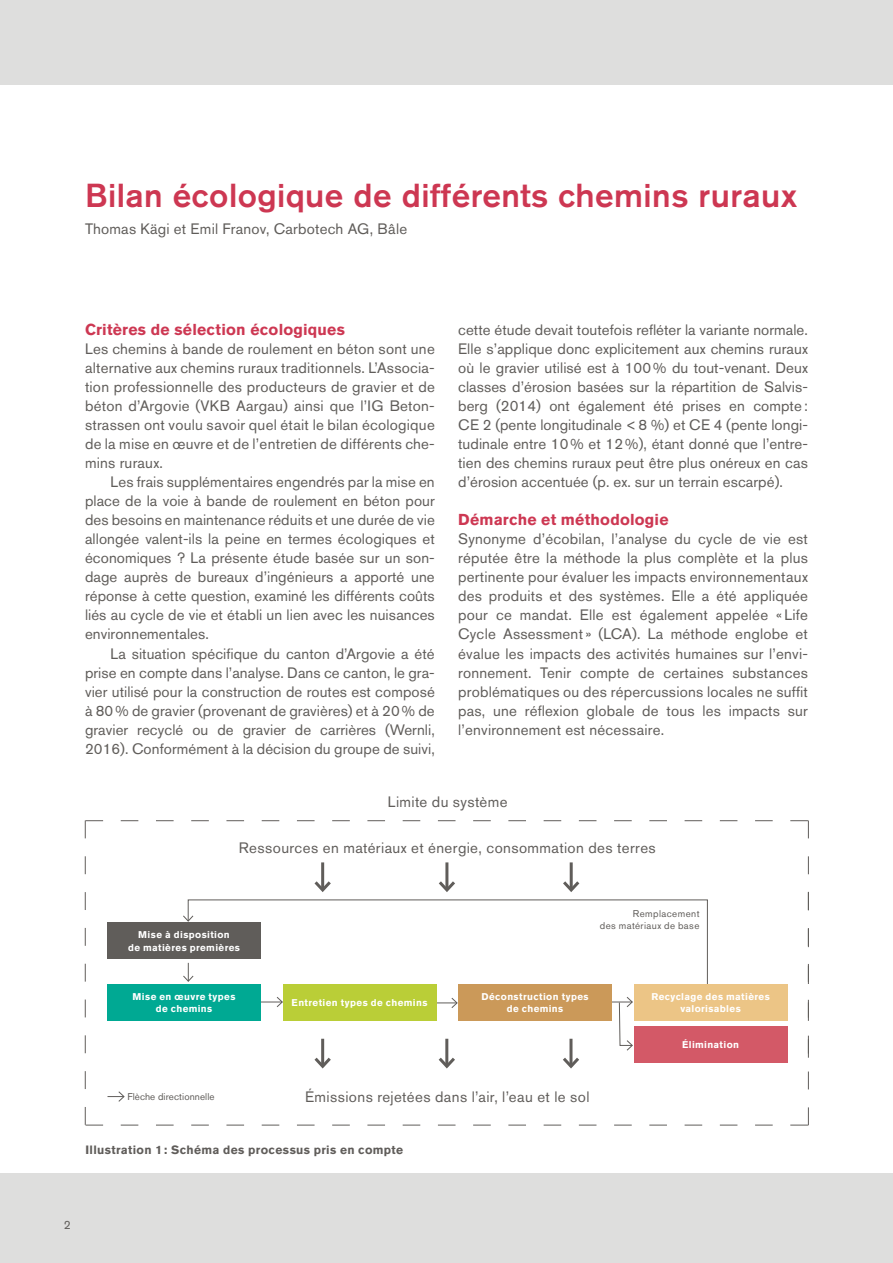
<style>
.page{position:relative;width:893px;height:1263px;background:#dededd}
.page>*{position:absolute;margin:0;border:0;box-sizing:border-box;transform-origin:0 0}
.t1{font:500 33px "Akzidenz Grotesk BE";letter-spacing:.015em;color:#cd3752}
.t2{font:700 15.75px "Akzidenz Grotesk BE";letter-spacing:.01em;color:#cd3752}
.t3{font:15px/19px "Akzidenz Grotesk BE";letter-spacing:.015em;color:#605d5a;text-align:justify}
.t4{font:700 12px "Akzidenz Grotesk BE";letter-spacing:.03em;color:#605d5a}
.t5{font:12px "Akzidenz Grotesk BE";color:#605d5a}
.t6{font:700 9.75px/12px "Akzidenz Grotesk BE";letter-spacing:.04em;color:#fff;text-align:center}
.t7{font:9.75px/12px "Akzidenz Grotesk BE";letter-spacing:.04em;color:#605d5a;text-align:right}
.t8{font:9.75px "Akzidenz Grotesk BE";letter-spacing:.01em;color:#605d5a}
</style>
<div class="page">
<div style="left:0;top:86px;width:893px;height:1087px;background:#fff"></div>
<svg style="left:85px;top:820px;width:724px;height:306px"></svg>
<h1 class="t1" style="left:85px;top:175px;width:714px">Bilan écologique de différents chemins ruraux</h1>
<p class="t3" style="left:85px;top:220px;width:324px">Thomas Kägi et Emil Franov, Carbotech AG, Bâle</p>
<p class="t2" style="left:85px;top:320px;width:262px">Critères de sélection écologiques</p>
<p class="t3" style="left:85px;top:339px;width:351px">Les chemins à bande de roulement en béton sont une alternative aux chemins ruraux traditionnels. L’Associa&shy;tion professionnelle des producteurs de gravier et de béton d’Argovie (VKB Aargau) ainsi que l’IG Beton&shy;strassen ont voulu savoir quel était le bilan écologique de la mise en œuvre et de l’entretien de différents che&shy;mins ruraux.</p>
<p class="t3" style="left:85px;top:472px;width:351px;text-indent:26px">Les frais supplémentaires engendrés par la mise en place de la voie à bande de roulement en béton pour des besoins en maintenance réduits et une durée de vie allongée valent-ils la peine en termes écologiques et économiques ? La présente étude basée sur un son&shy;dage auprès de bureaux d’ingénieurs a apporté une réponse à cette question, examiné les différents coûts liés au cycle de vie et établi un lien avec les nuisances environnementales.</p>
<p class="t3" style="left:85px;top:644px;width:351px;text-indent:26px">La situation spécifique du canton d’Argovie a été prise en compte dans l’analyse. Dans ce canton, le gra&shy;vier utilisé pour la construction de routes est composé à 80% de gravier (provenant de gravières) et à 20% de gravier recyclé ou de gravier de carrières (Wernli, 2016). Conformément à la décision du groupe de suivi,</p>
<p class="t3" style="left:458px;top:320px;width:351px">cette étude devait toutefois refléter la variante normale.<br>Elle s’applique donc explicitement aux chemins ruraux où le gravier utilisé est à 100% du tout-venant. Deux classes d’érosion basées sur la répartition de Salvis&shy;berg (2014) ont également été prises en compte :<br>CE 2 (pente longitudinale &lt;8 %) et CE 4 (pente longi&shy;tudinale entre 10% et 12%), étant donné que l’entre&shy;tien des chemins ruraux peut être plus onéreux en cas d’érosion accentuée (p. ex. sur un terrain escarpé).</p>
<p class="t2" style="left:458px;top:510px;width:212px">Démarche et méthodologie</p>
<p class="t3" style="left:458px;top:529px;width:351px">Synonyme d’écobilan, l’analyse du cycle de vie est réputée être la méthode la plus complète et la plus pertinente pour évaluer les impacts environnementaux des produits et des systèmes. Elle a été appliquée pour ce mandat. Elle est également appelée « Life Cycle Assessment» (LCA). La méthode englobe et évalue les impacts des activités humaines sur l’envi&shy;ronnement. Tenir compte de certaines substances problématiques ou des répercussions locales ne suffit pas, une réflexion globale de tous les impacts sur l’environnement est nécessaire.</p>
<p class="t3" style="left:388px;top:792px;width:121px">Limite du système</p>
<p class="t3" style="left:239px;top:838px;width:419px">Ressources en matériaux et énergie, consommation des terres</p>
<p class="t6" style="left:128px;top:929px;width:113px">Mise à disposition<br>de matières premières</p>
<p class="t7" style="left:600px;top:908px;width:101px">Remplacement<br>des matériaux de base</p>
<p class="t6" style="left:133px;top:990px;width:104px">Mise en œuvre types de chemins</p>
<p class="t6" style="left:481px;top:991px;width:109px">Déconstruction types de chemins</p>
<p class="t6" style="left:292px;top:996px;width:137px">Entretien types de chemins</p>
<p class="t6" style="left:651px;top:991px;width:120px">Recyclage des matières valorisables</p>
<p class="t6" style="left:682px;top:1038px;width:58px">Élimination</p>
<p class="t8" style="left:127px;top:1091px;width:89px">Flèche directionnelle</p>
<p class="t3" style="left:305px;top:1087px;width:286px">Émissions rejetées dans l’air, l’eau et le sol</p>
<p class="t4" style="left:85px;top:1143px;width:319px">Illustration 1 : Schéma des processus pris en compte</p>
<p class="t5" style="left:64px;top:1218px;width:8px">2</p>
</div>
